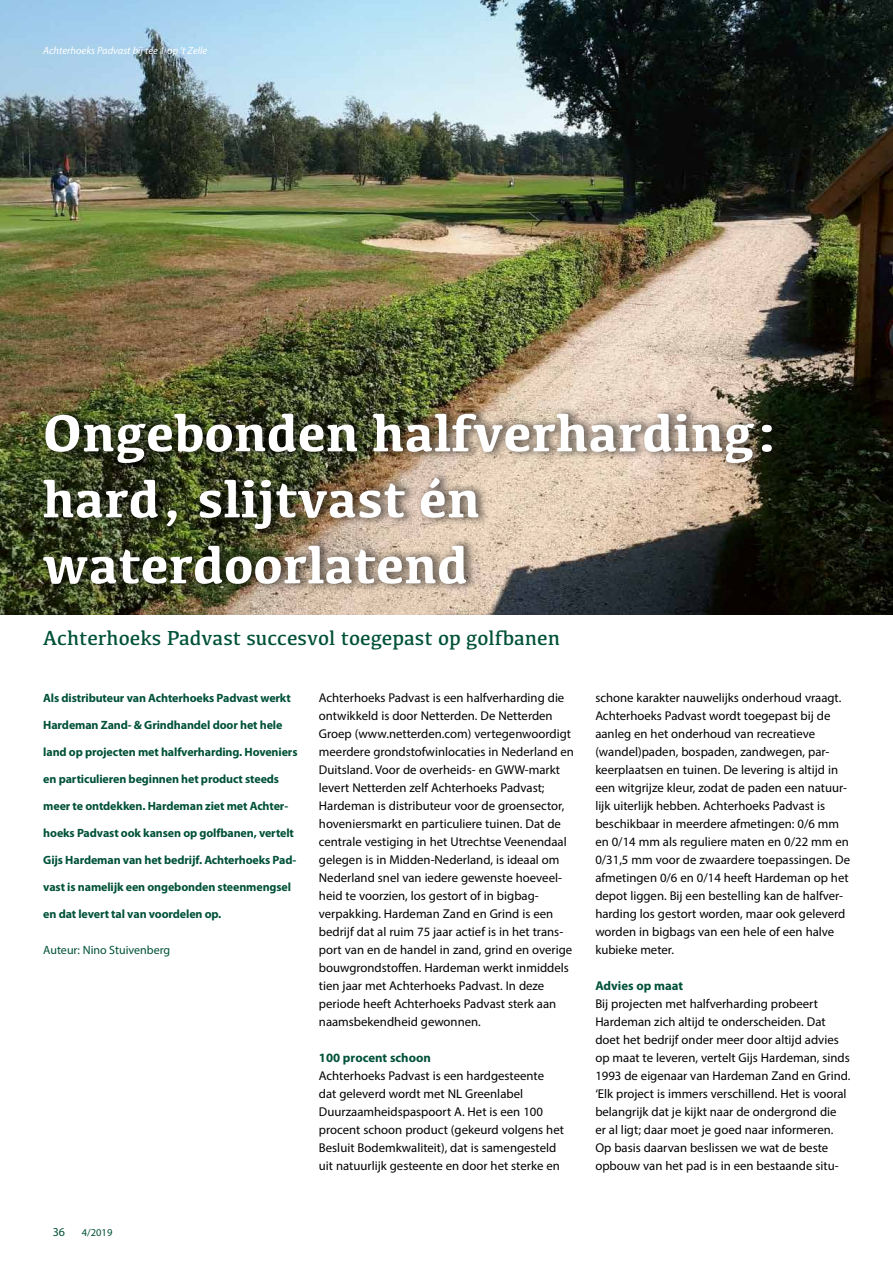
<style>
.page{position:relative;width:893px;height:1263px;background:#fff}
.page>*{position:absolute;margin:0;border:0;box-sizing:border-box;transform-origin:0 0}
.t1{font:700 54px/66px "Kefa";color:#fff}
.t2{font:21px "Kefa";color:#005139}
.t3{font:12.75px/18px "Myriad Pro";color:#000}
.t4{font:700 12.75px "Myriad Pro";color:#005139}
.t5{font:700 12px "Myriad Pro";letter-spacing:-.01em;color:#005139}
.t6{font:12px "Myriad Pro";color:#005139}
.t7{font:italic 10.5px "Myriad Pro";color:#fff}
.t8{font:10.5px "Myriad Pro";color:#005139}
</style>
<div class="page">
<img style="left:0;top:0;width:893px;height:615px">
<div style="left:39px;top:404px;width:746px;height:189px;background:#000;opacity:.5"></div>
<p class="t7" style="left:43px;top:44px;width:166px">Achterhoeks Padvast bij tee 1 op ’t Zelle</p>
<h1 class="t1" style="left:43px;top:397px;width:738px">Ongebonden halfverharding: hard, slijtvast én waterdoorlatend</h1>
<h2 class="t2" style="left:43px;top:625px;width:518px">Achterhoeks Padvast succesvol toegepast op golfbanen</h2>
<p class="t5" style="left:43px;top:690px;width:249px">Als distributeur van Achterhoeks Padvast werkt</p>
<p class="t5" style="left:43px;top:717px;width:241px">Hardeman Zand- &amp; Grindhandel door het hele</p>
<p class="t5" style="left:43px;top:744px;width:256px">land op projecten met halfverharding. Hoveniers</p>
<p class="t5" style="left:43px;top:771px;width:237px">en particulieren beginnen het product steeds</p>
<p class="t5" style="left:43px;top:798px;width:246px">meer te ontdekken. Hardeman ziet met Achter-</p>
<p class="t5" style="left:43px;top:825px;width:252px">hoeks Padvast ook kansen op golfbanen, vertelt</p>
<p class="t5" style="left:43px;top:852px;width:255px">Gijs Hardeman van het bedrijf. Achterhoeks Pad-</p>
<p class="t5" style="left:43px;top:879px;width:249px">vast is namelijk een ongebonden steenmengsel</p>
<p class="t5" style="left:43px;top:906px;width:180px">en dat levert tal van voordelen op.</p>
<p class="t6" style="left:43px;top:943px;width:128px">Auteur: Nino Stuivenberg</p>
<p class="t3" style="left:319px;top:689px;width:257px">Achterhoeks Padvast is een halfverharding die ontwikkeld is door Netterden. De Netterden Groep (www.netterden.com) vertegenwoordigt meerdere grondstofwinlocaties in Nederland en Duitsland. Voor de overheids- en GWW-markt levert Netterden zelf Achterhoeks Padvast; Hardeman is distributeur voor de groensector, hoveniersmarkt en particuliere tuinen. Dat de centrale vestiging in het Utrechtse Veenendaal gelegen is in Midden-Nederland, is ideaal om Nederland snel van iedere gewenste hoeveel&shy;heid te voorzien, los gestort of in bigbag&shy;verpakking. Hardeman Zand en Grind is een bedrijf dat al ruim 75 jaar actief is in het trans&shy;port van en de handel in zand, grind en overige bouwgrondstoffen. Hardeman werkt inmiddels tien jaar met Achterhoeks Padvast. In deze periode heeft Achterhoeks Padvast sterk aan naamsbekendheid gewonnen.</p>
<p class="t4" style="left:319px;top:1049px;width:114px">100 procent schoon</p>
<p class="t3" style="left:319px;top:1067px;width:247px">Achterhoeks Padvast is een hardgesteente dat geleverd wordt met NL Greenlabel Duurzaamheidspaspoort A. Het is een 100 procent schoon product (gekeurd volgens het Besluit Bodemkwaliteit), dat is samengesteld uit natuurlijk gesteente en door het sterke en</p>
<p class="t6" style="left:53px;top:1224px;width:14px">36</p>
<p class="t8" style="left:82px;top:1226px;width:32px">4/2019</p>
<p class="t3" style="left:595px;top:689px;width:256px">schone karakter nauwelijks onderhoud vraagt.<br>Achterhoeks Padvast wordt toegepast bij de aanleg en het onderhoud van recreatieve (wandel)paden, bospaden, zandwegen, par&shy;keerplaatsen en tuinen. De levering is altijd in een witgrijze kleur, zodat de paden een natuur&shy;lijk uiterlijk hebben. Achterhoeks Padvast is beschikbaar in meerdere afmetingen: 0/6 mm en 0/14 mm als reguliere maten en 0/22 mm en 0/31,5 mm voor de zwaardere toepassingen. De afmetingen 0/6 en 0/14 heeft Hardeman op het depot liggen. Bij een bestelling kan de halfver&shy;harding los gestort worden, maar ook geleverd worden in bigbags van een hele of een halve kubieke meter.</p>
<p class="t4" style="left:595px;top:978px;width:89px">Advies op maat</p>
<p class="t3" style="left:595px;top:995px;width:257px">Bij projecten met halfverharding probeert Hardeman zich altijd te onderscheiden. Dat doet het bedrijf onder meer door altijd advies op maat te leveren, vertelt Gijs Hardeman, sinds 1993 de eigenaar van Hardeman Zand en Grind. ‘Elk project is immers verschillend. Het is vooral belangrijk dat je kijkt naar de ondergrond die<br>er al ligt; daar moet je goed naar informeren.<br>Op basis daarvan beslissen we wat de beste opbouw van het pad is in een bestaande situ-</p>
</div>
